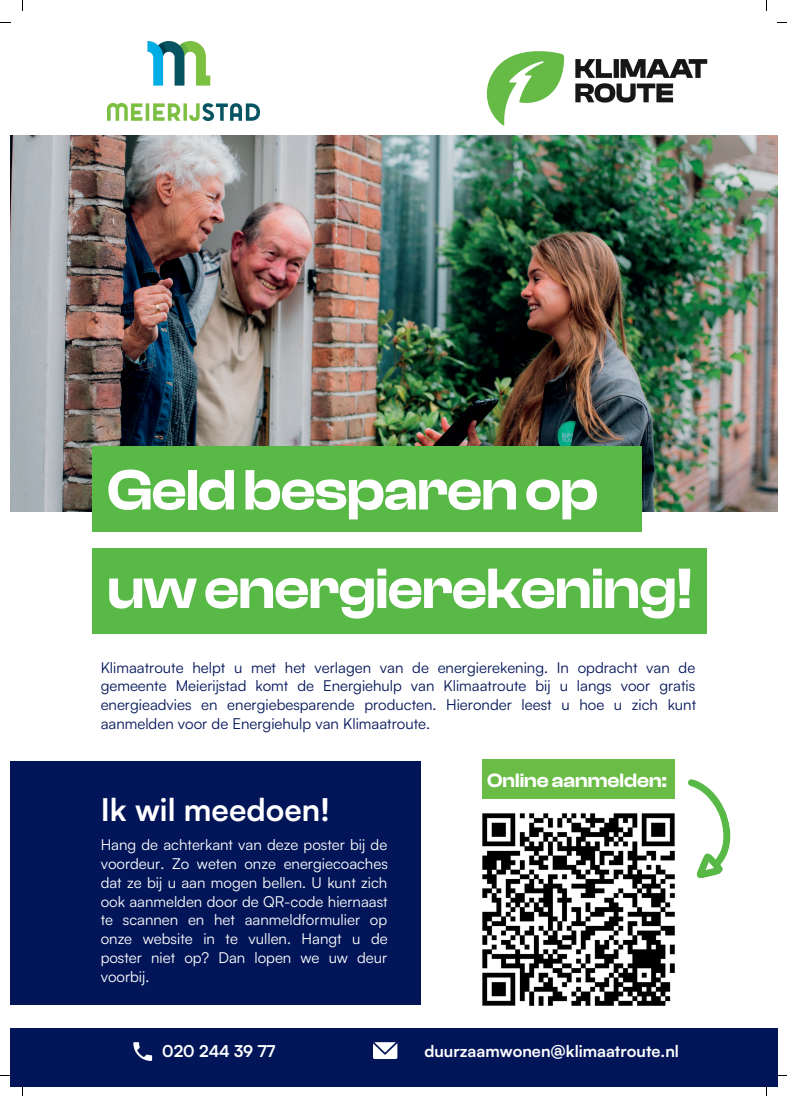
<style>
.page{position:relative;width:787px;height:1096px;background:#fff}
.page>*{position:absolute;margin:0;border:0;box-sizing:border-box;transform-origin:0 0}
.t1{font:600 58.75px "Clash Display";letter-spacing:-.02em;color:#fff}
.t2{font:700 31.25px "Satoshi";color:#fff}
.t3{font:600 20px "Clash Display";color:#fff}
.t4{font:700 16.25px "Satoshi";color:#fff}
.t5{font:15px/18.8px "Satoshi";color:#021558;text-align:justify}
.t6{font:15px/18.8px "Satoshi";color:#fff;text-align:justify}
</style>
<div class="page">
<img style="left:10px;top:136px;width:767px;height:375px">
<div style="left:93px;top:445px;width:549px;height:86px;background:#58b947"></div>
<svg style="left:674px;top:772px;width:57px;height:107px"></svg>
<div style="left:482px;top:759px;width:192px;height:39px;background:#6abc46"></div>
<img style="left:107px;top:42px;width:153px;height:79px">
<div style="left:10px;top:1028px;width:767px;height:58px;background:#021558"></div>
<svg style="left:373px;top:1042px;width:24px;height:16px"></svg>
<svg style="left:133px;top:1042px;width:19px;height:18px"></svg>
<svg style="left:575px;top:59px;width:132px;height:44px"></svg>
<svg style="left:487px;top:51px;width:77px;height:74px"></svg>
<div style="left:10px;top:760px;width:411px;height:244px;background:#021558"></div>
<img style="left:482px;top:804px;width:201px;height:202px">
<div style="left:93px;top:548px;width:614px;height:86px;background:#58b947"></div>
<p class="t1" style="left:107px;top:457px;width:493px">Geldbesparenop</p>
<p class="t1" style="left:107px;top:555px;width:588px">uwenergierekening!</p>
<p class="t5" style="left:101px;top:657px;width:597px">Klimaatroute helpt u met het verlagen van de energierekening. In opdracht van de gemeente Meierijstad komt de Energiehulp van Klimaatroute bij u langs voor gratis energieadvies en energiebesparende producten. Hieronder leest u hoe u zich kunt aanmelden voor de Energiehulp van Klimaatroute.</p>
<p class="t2" style="left:101px;top:789px;width:231px">Ik wil meedoen!</p>
<p class="t6" style="left:101px;top:835px;width:289px">Hang de achterkant van deze poster bij de voordeur. Zo weten onze energiecoaches dat ze bij u aan mogen bellen. U kunt zich ook aanmelden door de QR-code hiernaast te scannen en het aanmeldformulier op onze website in te vullen. Hangt u de poster niet op? Dan lopen we uw deur voorbij.</p>
<p class="t3" style="left:487px;top:769px;width:181px">Online aanmelden:</p>
<p class="t4" style="left:162px;top:1040px;width:115px">020 244 39 77</p>
<p class="t4" style="left:424px;top:1040px;width:256px">duurzaamwonen@klimaatroute.nl</p>
</div>
